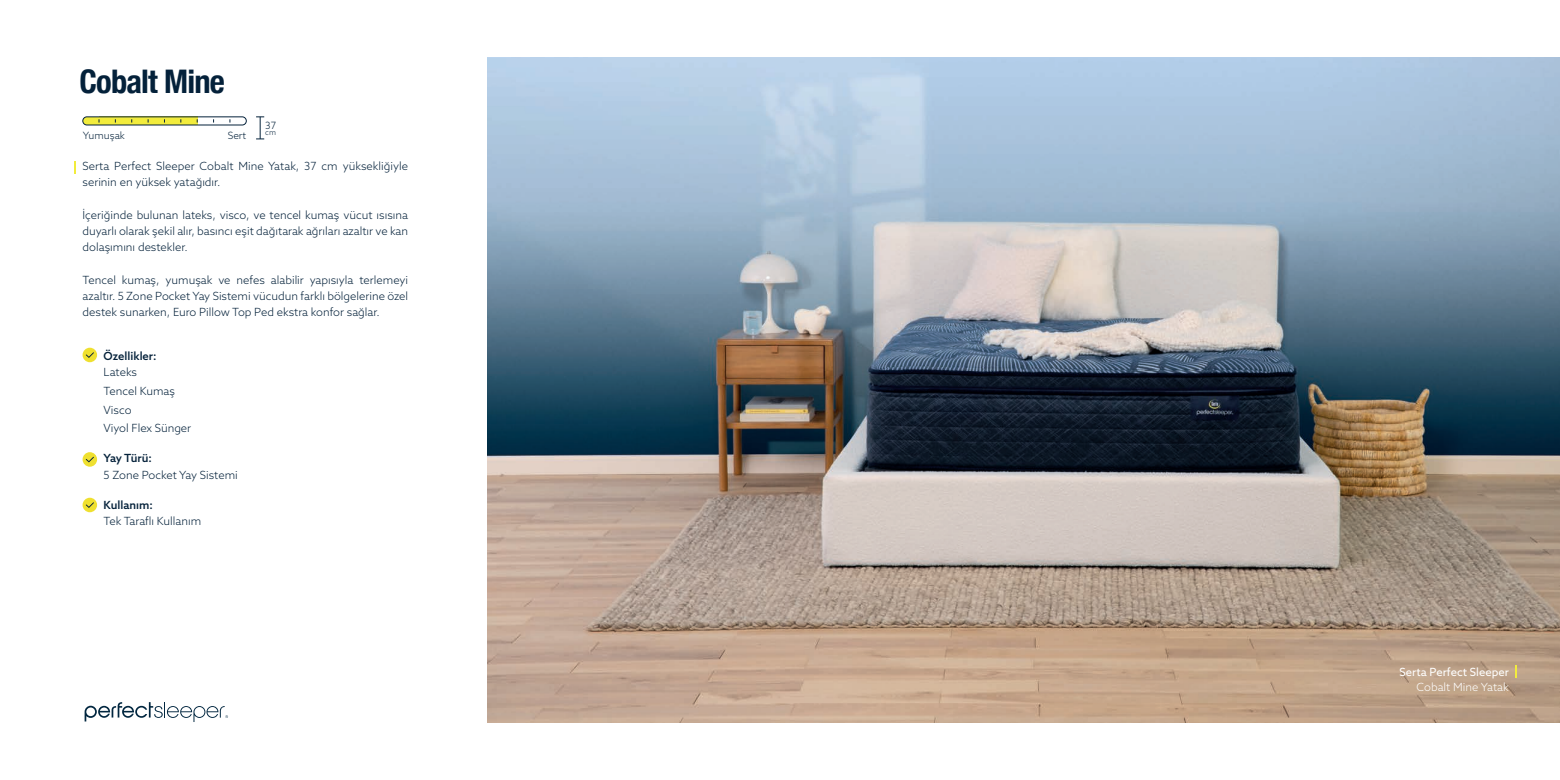
<style>
.page{position:relative;width:1560px;height:780px;background:#fff}
.page>*{position:absolute;margin:0;border:0;box-sizing:border-box;transform-origin:0 0}
.t1{font:700 condensed 32.5px "Helvetica Neue";letter-spacing:-.025em;color:#04213a}
.t2{font:300 11.25px/16.2px "Azo Sans";color:#04213a}
.t3{font:500 11.25px "Azo Sans";color:#04213a}
.t4{font:11.25px "Azo Sans";color:#fff}
.t5{font:300 11.25px "Azo Sans";color:#fff}
.t6{font:300 10px "Azo Sans";color:#04213a}
.t7{font:300 7.5px "Azo Sans";color:#04213a}
</style>
<div class="page">
<svg style="left:74px;top:162px;width:2px;height:12px"></svg>
<div style="left:99px;top:117px;width:98px;height:8px;background:#f2ec3c"></div>
<div style="left:82px;top:116px;width:165px;height:9px;border:1px solid #04213a;border-radius:4px"></div>
<svg style="left:83px;top:117px;width:16px;height:8px"></svg>
<svg style="left:256px;top:116px;width:8px;height:23px"></svg>
<div style="left:83px;top:347px;width:14px;height:15px;background:#efe030;border-radius:7px"></div>
<svg style="left:86px;top:352px;width:8px;height:6px"></svg>
<div style="left:83px;top:452px;width:14px;height:14px;background:#efe030;border-radius:7px"></div>
<svg style="left:86px;top:456px;width:8px;height:6px"></svg>
<div style="left:83px;top:497px;width:14px;height:15px;background:#efe030;border-radius:7px"></div>
<svg style="left:86px;top:502px;width:8px;height:6px"></svg>
<img style="left:487px;top:58px;width:1072px;height:664px">
<svg style="left:85px;top:702px;width:143px;height:20px"></svg>
<svg style="left:1515px;top:665px;width:1px;height:12px"></svg>
<h1 class="t1" style="left:80px;top:55px;width:147px">Cobalt Mine</h1>
<p class="t6" style="left:83px;top:129px;width:44px">Yumuşak</p>
<p class="t6" style="left:228px;top:129px;width:20px">Sert</p>
<p class="t6" style="left:265px;top:119px;width:12px">37</p>
<p class="t7" style="left:265px;top:127px;width:12px">cm</p>
<p class="t2" style="left:83px;top:158px;width:327px">Serta Perfect Sleeper Cobalt Mine Yatak, 37 cm yüksekliğiyle serinin en yüksek yatağıdır.</p>
<p class="t2" style="left:83px;top:206px;width:327px;text-align:justify">İçeriğinde bulunan lateks, visco, ve tencel kumaş vücut ısısına duyarlı olarak şekil alır, basıncı eşit dağıtarak ağrıları azaltır ve kan dolaşımını destekler.</p>
<p class="t2" style="left:83px;top:271px;width:327px;text-align:justify">Tencel kumaş, yumuşak ve nefes alabilir yapısıyla terlemeyi azaltır. 5 Zone Pocket Yay Sistemi vücudun farklı bölgelerine özel destek sunarken, Euro Pillow Top Ped ekstra konfor sağlar.</p>
<p class="t3" style="left:104px;top:348px;width:54px">Özellikler:</p>
<p class="t2" style="left:104px;top:362px;width:89px;line-height:18.8px">Lateks<br>Tencel Kumaş<br>Visco<br>Viyol Flex Sünger</p>
<p class="t3" style="left:104px;top:451px;width:50px">Yay Türü:</p>
<p class="t2" style="left:104px;top:466px;width:136px">5 Zone Pocket Yay Sistemi</p>
<p class="t3" style="left:104px;top:497px;width:51px">Kullanım:</p>
<p class="t2" style="left:104px;top:512px;width:99px">Tek Taraflı Kullanım</p>
<p class="t4" style="left:1399px;top:664px;width:111px">Serta Perfect Sleeper</p>
<p class="t5" style="left:1416px;top:679px;width:94px">Cobalt Mine Yatak</p>
</div>
